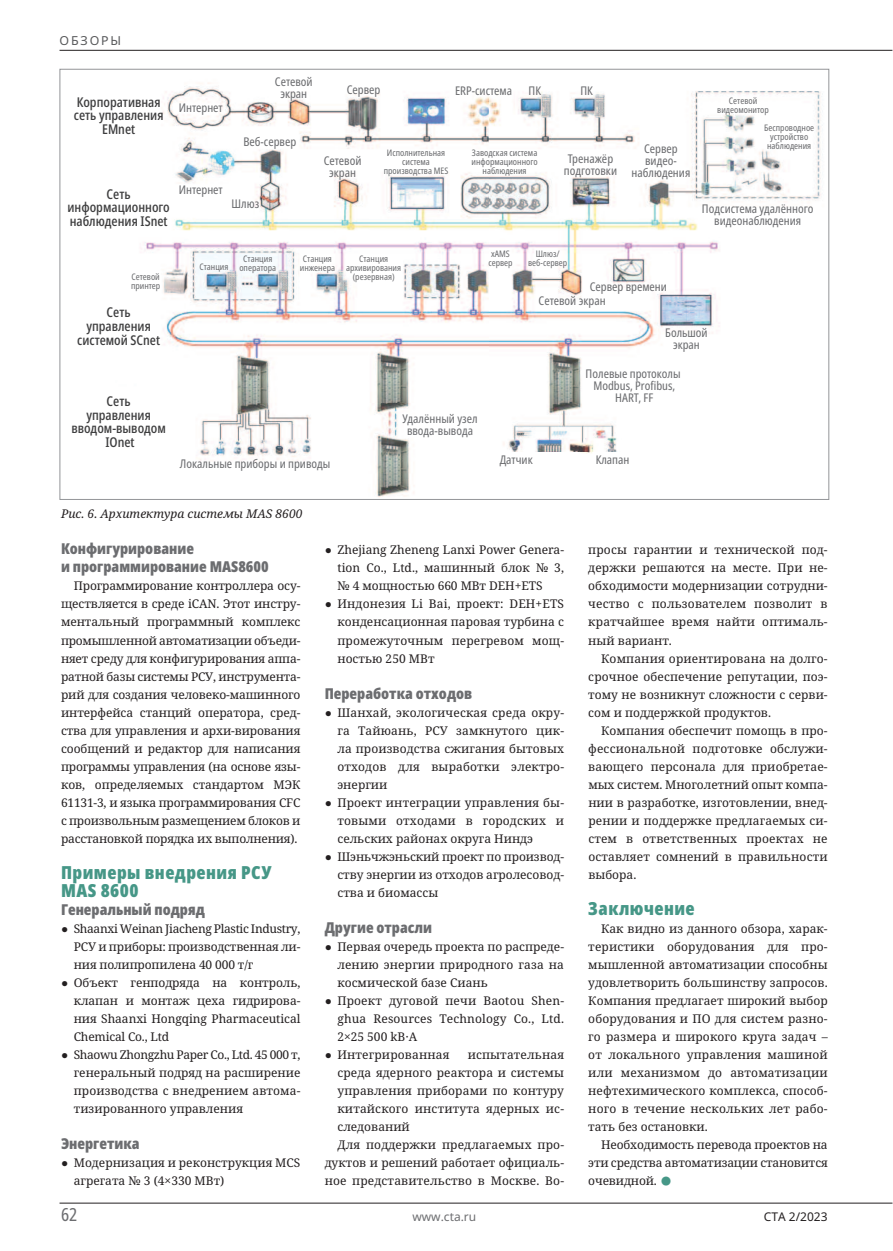
<style>
.page{position:relative;width:893px;height:1251px;background:#fff}
.page>*{position:absolute;margin:0;border:0;box-sizing:border-box;transform-origin:0 0}
.t1{font:900 18px/18px "Noto Sans Display Condensed";letter-spacing:.025em;color:#469787}
.t2{font:18px "Noto Sans Display Condensed";color:#6c6d70}
.t3{font:900 15px/18px "Noto Sans Display Condensed";color:#6c6d70}
.t4{font:500 13.5px/13.5px "Noto Sans Display Condensed";color:#3e3e3f;text-align:center}
.t5{font:12.3px "Noto Sans";letter-spacing:.15em;color:#57585a}
.t6{font:12px/18px "Noto Serif";color:#231f20;text-align:justify}
.t7{font:12px/12px "Noto Sans Display Condensed";color:#6c6d70;text-align:center}
.t8{font:italic 12px "Noto Serif";color:#231f20}
.t9{font:12px "Noto Sans";color:#6c6d70}
.t10{font:12px "Noto Sans";color:#231f20}
.t11{font:9px/9px "Noto Sans Display Condensed";color:#6c6d70;text-align:center}
.s1{font-size:21px;color:#469787}
</style>
<div class="page">
<hr style="left:60px;top:1202px;width:832px;height:1px;background:#231f20">
<hr style="left:60px;top:50px;width:832px;height:1px;background:#231f20">
<img style="left:141px;top:83px;width:682px;height:414px">
<p class="t5" style="left:59px;top:33px;width:63px">обзоры</p>
<p class="t4" style="left:74px;top:95px;width:91px">Корпоративная сеть управления<br>EMnet</p>
<p class="t4" style="left:68px;top:187px;width:104px">Сеть информационного наблюдения ISnet</p>
<p class="t11" style="left:131px;top:273px;width:31px;text-align:left">Сетевой принтер</p>
<p class="t4" style="left:77px;top:306px;width:85px">Сеть управления системой SCnet</p>
<p class="t4" style="left:71px;top:395px;width:96px">Сеть<br>управления вводом-выводом<br>IOnet</p>
<p class="t7" style="left:179px;top:102px;width:46px">Интернет</p>
<p class="t7" style="left:179px;top:184px;width:46px">Интернет</p>
<p class="t7" style="left:275px;top:75px;width:39px">Сетевой экран</p>
<p class="t7" style="left:347px;top:84px;width:35px">Сервер</p>
<p class="t7" style="left:455px;top:84px;width:59px">ERP-система</p>
<p class="t7" style="left:529px;top:84px;width:14px">ПК</p>
<p class="t7" style="left:580px;top:84px;width:14px">ПК</p>
<p class="t7" style="left:243px;top:136px;width:54px">Веб-сервер</p>
<p class="t7" style="left:232px;top:198px;width:29px">Шлюз</p>
<p class="t7" style="left:324px;top:155px;width:39px">Сетевой экран</p>
<p class="t11" style="left:384px;top:148px;width:66px">Исполнительная система производства MES</p>
<p class="t11" style="left:471px;top:148px;width:68px">Заводская система информационного наблюдения</p>
<p class="t7" style="left:564px;top:152px;width:55px">Тренажёр подготовки</p>
<p class="t7" style="left:632px;top:143px;width:60px">Сервер видео&shy;наблюдения</p>
<p class="t11" style="left:717px;top:96px;width:53px">Сетевой видеомонитор</p>
<p class="t11" style="left:764px;top:124px;width:52px">Беспроводное устройство наблюдения</p>
<p class="t7" style="left:702px;top:203px;width:113px">Подсистема удалённого видеонаблюдения</p>
<p class="t11" style="left:199px;top:262px;width:31px">Станция</p>
<p class="t11" style="left:239px;top:255px;width:38px">Станция оператора</p>
<p class="t11" style="left:300px;top:255px;width:37px">Станция инженера</p>
<p class="t11" style="left:346px;top:255px;width:56px">Станция архивирования (резервная)</p>
<p class="t11" style="left:488px;top:249px;width:26px">xAMS сервер</p>
<p class="t11" style="left:528px;top:249px;width:41px">Шлюз/ веб-сервер</p>
<p class="t7" style="left:590px;top:281px;width:79px">Сервер времени</p>
<p class="t7" style="left:665px;top:326px;width:44px">Большой экран</p>
<p class="t7" style="left:539px;top:295px;width:69px">Сетевой экран</p>
<p class="t7" style="left:180px;top:458px;width:152px">Локальные приборы и приводы</p>
<p class="t7" style="left:403px;top:413px;width:76px">Удалённый узел ввода-вывода</p>
<p class="t7" style="left:586px;top:368px;width:97px">Полевые протоколы<br>Modbus, Profibus,<br>HART, FF</p>
<p class="t7" style="left:500px;top:453px;width:35px">Датчик</p>
<p class="t7" style="left:596px;top:453px;width:35px">Клапан</p>
<p class="t8" style="left:61px;top:507px;width:243px">Рис. 6. Архитектура системы MAS 8600</p>
<p class="t3" style="left:61px;top:540px;width:209px">Конфигурирование<br>и программирование MAS8600</p>
<p class="t6" style="left:61px;top:577px;width:241px;text-indent:13px">Программирование контроллера осу&shy;ществляется в среде iCAN. Этот инстру&shy;ментальный программный комплекс промышленной автоматизации объеди&shy;няет среду для конфигурирования аппа&shy;ратной базы системы РСУ, инструмента&shy;рий для создания человеко-машинного интерфейса станций оператора, сред&shy;ства для управления и архи-вирования сообщений и редактор для написания программы управления (на основе язы&shy;ков, определяемых стандартом МЭК 61131-3, и языка программирования CFC с произвольным размещением блоков и расстановкой порядка их выполнения).</p>
<h1 class="t1" style="left:61px;top:863px;width:212px">Примеры внедрения РСУ<br>MAS 8600</h1>
<p class="t3" style="left:61px;top:900px;width:145px">Генеральный подряд</p>
<p class="t6" style="left:74px;top:919px;width:228px;text-indent:-13px">● Shaanxi Weinan Jiacheng Plastic Industry, РСУ и приборы: производственная ли&shy;ния полипропилена 40 000 т/г</p>
<p class="t6" style="left:74px;top:973px;width:228px;text-indent:-13px">● Объект генподряда на контроль, клапан и монтаж цеха гидрирова&shy;ния Shaanxi Hongqing Pharmaceutical Chemical Co., Ltd</p>
<p class="t6" style="left:74px;top:1045px;width:228px;text-indent:-13px">● Shaowu Zhongzhu Paper Co., Ltd. 45 000 т, генеральный подряд на расширение производства с внедрением автома&shy;тизированного управления</p>
<p class="t3" style="left:61px;top:1134px;width:80px">Энергетика</p>
<p class="t6" style="left:74px;top:1153px;width:228px;text-indent:-13px">● Модернизация и реконструкция MCS агрегата № 3 (4×330 MВт)</p>
<p class="t6" style="left:337px;top:541px;width:228px;text-indent:-13px">● Zhejiang Zheneng Lanxi Power Genera&shy;tion Co., Ltd., машинный блок № 3, № 4 мощностью 660 МВт DEH+ETS</p>
<p class="t6" style="left:337px;top:595px;width:228px;text-indent:-13px">● Индонезия Li Bai, проект: DEH+ETS конденсационная паровая турбина с промежуточным перегревом мощ&shy;ностью 250 MВт</p>
<p class="t3" style="left:325px;top:684px;width:149px">Переработка отходов</p>
<p class="t6" style="left:337px;top:703px;width:228px;text-indent:-13px">● Шанхай, экологическая среда окру&shy;га Тайюань, РСУ замкнутого цик&shy;ла производства сжигания бытовых отходов для выработки электро&shy;энергии</p>
<p class="t6" style="left:337px;top:793px;width:228px;text-indent:-13px">● Проект интеграции управления бы&shy;товыми отходами в городских и сельских районах округа Ниндэ</p>
<p class="t6" style="left:337px;top:847px;width:228px;text-indent:-13px">● Шэньчжэньский проект по производ&shy;ству энергии из отходов агролесовод&shy;ства и биомассы</p>
<p class="t3" style="left:325px;top:918px;width:109px">Другие отрасли</p>
<p class="t6" style="left:337px;top:937px;width:228px;text-indent:-13px">● Первая очередь проекта по распреде&shy;лению энергии природного газа на космической базе Сиань</p>
<p class="t6" style="left:337px;top:991px;width:228px;text-indent:-13px">● Проект дуговой печи Baotou Shen&shy;ghua Resources Technology Co., Ltd.<br>2×25 500 kВ∙A</p>
<p class="t6" style="left:325px;top:1045px;width:126px">● Интегрированная</p>
<p class="t6" style="left:468px;top:1045px;width:98px">испытательная</p>
<p class="t6" style="left:337px;top:1063px;width:228px">среда ядерного реактора и системы</p>
<p class="t6" style="left:337px;top:1081px;width:228px">управления приборами по контуру</p>
<p class="t6" style="left:337px;top:1099px;width:228px">китайского института ядерных ис-</p>
<p class="t6" style="left:337px;top:1117px;width:74px">следований</p>
<p class="t6" style="left:337px;top:1135px;width:228px">Для поддержки предлагаемых про-</p>
<p class="t6" style="left:325px;top:1153px;width:241px">дуктов и решений работает официаль-</p>
<p class="t6" style="left:325px;top:1171px;width:241px">ное представительство в Москве. Во-</p>
<p class="t6" style="left:588px;top:541px;width:241px">просы гарантии и технической под&shy;держки решаются на месте. При не&shy;обходимости модернизации сотрудни&shy;чество с пользователем позволит в кратчайшее время найти оптималь&shy;ный вариант.</p>
<p class="t6" style="left:588px;top:649px;width:241px;text-indent:13px">Компания ориентирована на долго&shy;срочное обеспечение репутации, поэ&shy;тому не возникнут сложности с серви&shy;сом и поддержкой продуктов.</p>
<p class="t6" style="left:588px;top:721px;width:241px;text-indent:13px">Компания обеспечит помощь в про&shy;фессиональной подготовке обслужи&shy;вающего персонала для приобретае&shy;мых систем. Многолетний опыт компа&shy;нии в разработке, изготовлении, внед&shy;рении и поддержке предлагаемых си&shy;стем в ответственных проектах не оставляет сомнений в правильности выбора.</p>
<h1 class="t1" style="left:588px;top:899px;width:108px">Заключение</h1>
<p class="t6" style="left:588px;top:919px;width:241px;text-indent:13px">Как видно из данного обзора, харак&shy;теристики оборудования для про&shy;мышленной автоматизации способны удовлетворить большинству запросов.<br>Компания предлагает широкий выбор оборудования и ПО для систем разно&shy;го размера и широкого круга задач – от локального управления машиной или механизмом до автоматизации нефтехимического комплекса, способ&shy;ного в течение нескольких лет рабо&shy;тать без остановки.</p>
<p class="t6" style="left:588px;top:1135px;width:241px;text-indent:13px">Необходимость перевода проектов на эти средства автоматизации становится очевидной. <span class="s1">●</span></p>
<h1 class="t2" style="left:61px;top:1201px;width:18px">62</h1>
<p class="t9" style="left:412px;top:1209px;width:65px">www.cta.ru</p>
<p class="t10" style="left:764px;top:1209px;width:65px">СТА 2/2023</p>
</div>
